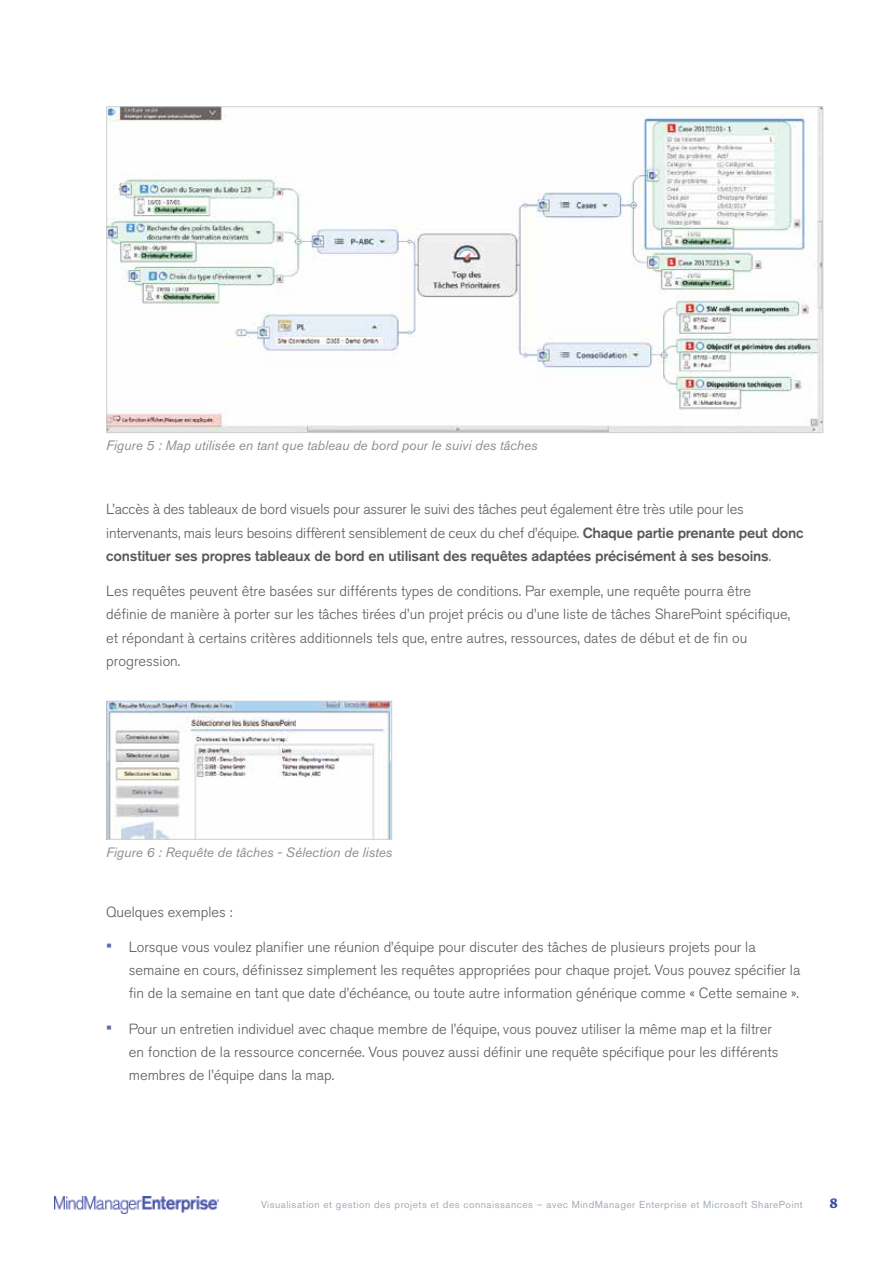
<style>
.page{position:relative;width:893px;height:1263px;background:#fff}
.page>*{position:absolute;margin:0;border:0;box-sizing:border-box;transform-origin:0 0}
.t1{font:700 15px "Chaparral Pro";color:#3b51a3}
.t2{font:300 14.7px/23.2px "Akzidenz Grotesk BE";color:#58595b}
.t3{font:italic 13.5px "Akzidenz Grotesk BE";color:#8d8d8e}
.t4{font:10.05px "Akzidenz Grotesk BE";letter-spacing:.05em;color:#a1abb6}
.s1{font-weight:500}
.s2{font-size:18px;color:#5f6ab1}
</style>
<div class="page">
<img style="left:55px;top:1197px;width:163px;height:16px">
<img style="left:108px;top:108px;width:713px;height:323px">
<img style="left:108px;top:703px;width:282px;height:135px">
<div style="left:106px;top:701px;width:286px;height:139px;border:1px solid #cececf"></div>
<p class="t3" style="left:106px;top:437px;width:433px">Figure 5 : Map utilisée en tant que tableau de bord pour le suivi des tâches</p>
<p class="t2" style="left:106px;top:498px;width:699px">L’accès à des tableaux de bord visuels pour assurer le suivi des tâches peut également être très utile pour les intervenants, mais leurs besoins diffèrent sensiblement de ceux du chef d’équipe. <span class="s1">Chaque partie prenante peut donc constituer ses propres tableaux de bord en utilisant des requêtes adaptées précisément à ses besoins</span>.</p>
<p class="t2" style="left:106px;top:580px;width:685px">Les requêtes peuvent être basées sur différents types de conditions. Par exemple, une requête pourra être définie de manière à porter sur les tâches tirées d’un projet précis ou d’une liste de tâches SharePoint spécifique, et répondant à certains critères additionnels tels que, entre autres, ressources, dates de début et de fin ou progression.</p>
<p class="t3" style="left:106px;top:844px;width:287px">Figure 6 : Requête de tâches - Sélection de listes</p>
<p class="t2" style="left:106px;top:900px;width:128px">Quelques exemples :</p>
<p class="t2" style="left:129px;top:935px;width:673px;text-indent:-22px"><span class="s2">•</span> Lorsque vous voulez planifier une réunion d’équipe pour discuter des tâches de plusieurs projets pour la semaine en cours, définissez simplement les requêtes appropriées pour chaque projet. Vous pouvez spécifier la fin de la semaine en tant que date d’échéance, ou toute autre information générique comme « Cette semaine ».</p>
<p class="t2" style="left:129px;top:1017px;width:651px;text-indent:-22px"><span class="s2">•</span> Pour un entretien individuel avec chaque membre de l’équipe, vous pouvez utiliser la même map et la filtrer en fonction de la ressource concernée. Vous pouvez aussi définir une requête spécifique pour les différents membres de l’équipe dans la map.</p>
<p class="t4" style="left:261px;top:1199px;width:543px">Visualisation et gestion des projets et des connaissances – avec MindManager Enterprise et Microsoft SharePoint</p>
<p class="t1" style="left:830px;top:1195px;width:10px">8</p>
</div>
